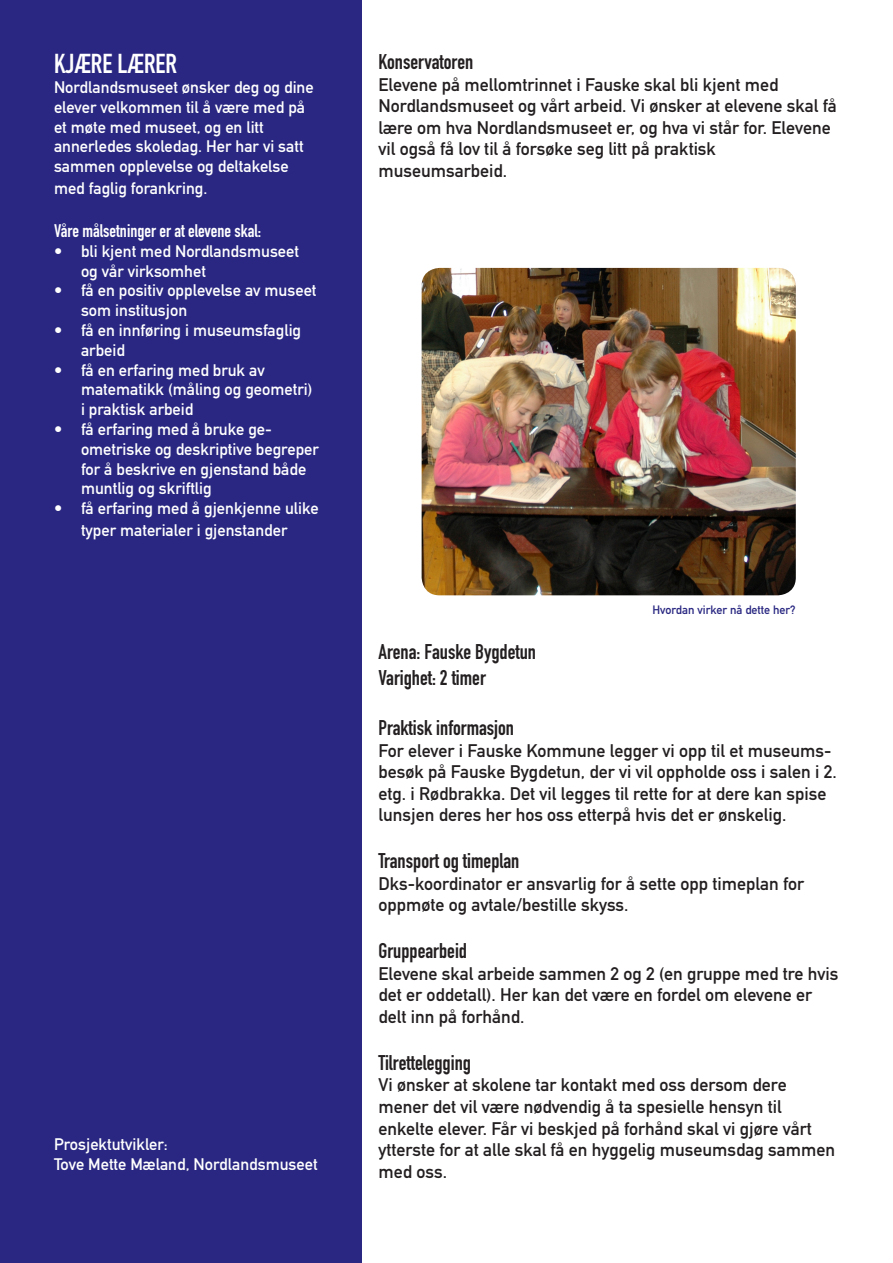
<style>
.page{position:relative;width:893px;height:1263px;background:#fff}
.page>*{position:absolute;margin:0;border:0;box-sizing:border-box;transform-origin:0 0}
.t1{font:27px "DIN Engschrift Std";color:#fff}
.t2{font:21px "DIN Engschrift Std";color:#231f20}
.t3{font:18px/21.6px "DIN Mittelschrift Std";color:#231f20}
.t4{font:18px "DIN Engschrift Std";color:#fff}
.t5{font:16.5px/19.8px "DIN Mittelschrift Std";color:#fff}
.t6{font:12px "DIN Mittelschrift Std";color:#292781}
</style>
<div class="page">
<div style="left:0;top:0;width:361px;height:1263px;background:#292781"></div>
<img style="left:422px;top:268px;width:374px;height:327px">
<p class="t1" style="left:54px;top:48px;width:124px">KJÆRE LÆRER</p>
<p class="t5" style="left:54px;top:77px;width:261px">Nordlandsmuseet ønsker deg og dine elever velkommen til å være med på et møte med museet, og en litt</p>
<p class="t5" style="left:54px;top:137px;width:251px">annerledes skoledag. Her har vi satt sammen opplevelse og deltakelse</p>
<p class="t5" style="left:54px;top:178px;width:155px">med faglig forankring.</p>
<p class="t4" style="left:54px;top:220px;width:209px">Våre målsetninger er at elevene skal:</p>
<p class="t5" style="left:81px;top:241px;width:220px;text-indent:-27px">• bli kjent med Nordlandsmuseet og vår virksomhet</p>
<p class="t5" style="left:81px;top:281px;width:237px;text-indent:-27px">• få en positiv opplevelse av museet som institusjon</p>
<p class="t5" style="left:81px;top:320px;width:222px;text-indent:-27px">• få en innføring i museumsfaglig arbeid</p>
<p class="t5" style="left:81px;top:360px;width:233px;text-indent:-27px">• få en erfaring med bruk av matematikk (måling og geometri) i praktisk arbeid</p>
<p class="t5" style="left:81px;top:419px;width:239px;text-indent:-27px">• få erfaring med å bruke ge&shy;ometriske og deskriptive begreper for å beskrive en gjenstand både muntlig og skriftlig</p>
<p class="t5" style="left:54px;top:498px;width:266px;line-height:21.6px;text-align:center">• få erfaring med å gjenkjenne ulike typer materialer i gjenstander</p>
<p class="t5" style="left:54px;top:1134px;width:115px">Prosjektutvikler:</p>
<p class="t5" style="left:54px;top:1154px;width:265px">Tove Mette Mæland, Nordlandsmuseet</p>
<p class="t2" style="left:378px;top:49px;width:96px">Konservatoren</p>
<p class="t3" style="left:378px;top:74px;width:401px">Elevene på mellomtrinnet i Fauske skal bli kjent med</p>
<p class="t3" style="left:378px;top:95px;width:460px">Nordlandsmuseet og vårt arbeid. Vi ønsker at elevene skal få lære om hva Nordlandsmuseet er, og hva vi står for. Elevene vil også få lov til å forsøke seg litt på praktisk</p>
<p class="t3" style="left:378px;top:160px;width:130px">museumsarbeid.</p>
<p class="t6" style="left:652px;top:602px;width:145px">Hvordan virker nå dette her?</p>
<p class="t2" style="left:378px;top:640px;width:159px">Arena: Fauske Bygdetun</p>
<p class="t2" style="left:378px;top:665px;width:109px">Varighet: 2 timer</p>
<p class="t2" style="left:378px;top:715px;width:137px">Praktisk informasjon</p>
<p class="t3" style="left:378px;top:740px;width:460px">For elever i Fauske Kommune legger vi opp til et museums&shy;besøk på Fauske Bygdetun, der vi vil oppholde oss i salen i 2. etg. i Rødbrakka. Det vil legges til rette for at dere kan spise lunsjen deres her hos oss etterpå hvis det er ønskelig.</p>
<p class="t2" style="left:378px;top:848px;width:142px">Transport og timeplan</p>
<p class="t3" style="left:378px;top:873px;width:427px">Dks-koordinator er ansvarlig for å sette opp timeplan for oppmøte og avtale/bestille skyss.</p>
<p class="t2" style="left:378px;top:938px;width:90px">Gruppearbeid</p>
<p class="t3" style="left:378px;top:963px;width:461px">Elevene skal arbeide sammen 2 og 2 (en gruppe med tre hvis det er oddetall). Her kan det være en fordel om elevene er delt inn på forhånd.</p>
<p class="t2" style="left:378px;top:1050px;width:94px">Tilrettelegging</p>
<p class="t3" style="left:378px;top:1074px;width:410px">Vi ønsker at skolene tar kontakt med oss dersom dere</p>
<p class="t3" style="left:378px;top:1096px;width:405px">mener det vil være nødvendig å ta spesielle hensyn til</p>
<p class="t3" style="left:378px;top:1118px;width:458px">enkelte elever. Får vi beskjed på forhånd skal vi gjøre vårt ytterste for at alle skal få en hyggelig museumsdag sammen med oss.</p>
</div>
